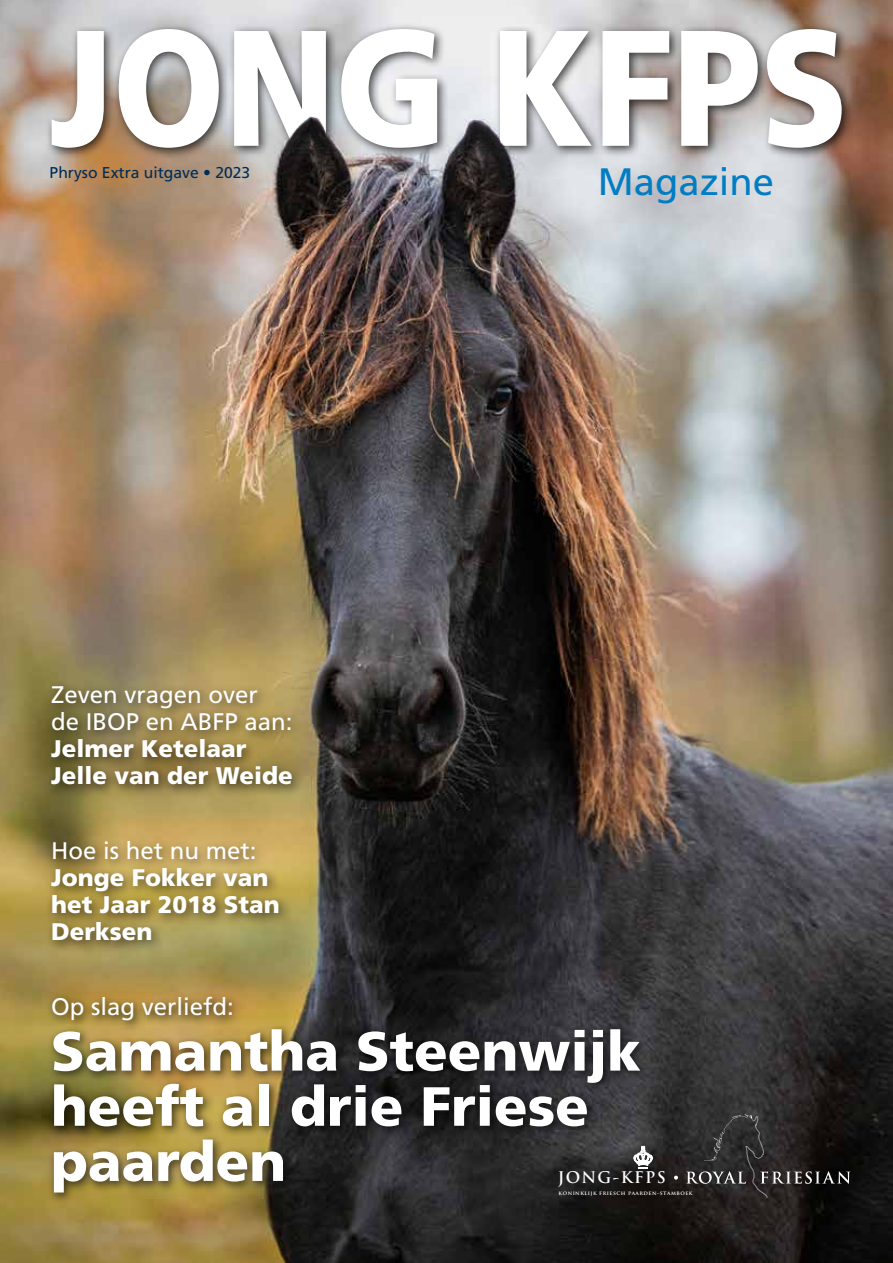
<style>
.page{position:relative;width:893px;height:1263px;background:#fff}
.page>*{position:absolute;margin:0;border:0;box-sizing:border-box;transform-origin:0 0}
.t1{font:900 164.4px "Frutiger LT Std";color:#fff;scale:.87 1}
.t2{font:900 55.2px/55.2px "Frutiger LT Std";color:#fff}
.t3{font:38.1px "Frutiger LT Std";color:#007dc3}
.t4{font:900 24px/27px "Frutiger LT Std";color:#fff}
.t5{font:24px/27px "Frutiger LT Std";color:#fff}
.t6{font:15.75px "Frutiger LT Std";color:#002d56}
.t7{font:700 15.6px "Trajan Pro";letter-spacing:.085em;color:#fff}
.t8{font:700 5.4px "Trajan Pro";letter-spacing:.085em;color:#fff}
</style>
<div class="page">
<img style="left:0;top:0;width:893px;height:1263px">
<svg style="left:686px;top:1114px;width:164px;height:84px;background:#2d2b2a"></svg>
<svg style="left:674px;top:1176px;width:4px;height:3px"></svg>
<svg style="left:651px;top:1146px;width:1px;height:23px"></svg>
<div style="left:45px;top:22px;width:808px;height:138px;background:#000;opacity:.7"></div>
<div style="left:45px;top:679px;width:260px;height:118px;background:#000;opacity:.6"></div>
<div style="left:45px;top:835px;width:246px;height:119px;background:#000;opacity:.6"></div>
<div style="left:46px;top:991px;width:605px;height:214px;background:#000;opacity:.6"></div>
<h1 class="t1" style="left:50px;top:-11px;width:919px">JONG KFPS</h1>
<p class="t6" style="left:50px;top:163px;width:202px">Phryso Extra uitgave • 2023</p>
<p class="t5" style="left:51px;top:681px;width:243px">Zeven vragen over<br>de IBOP en ABFP aan:</p>
<p class="t4" style="left:51px;top:735px;width:243px">Jelmer Ketelaar<br>Jelle van der Weide</p>
<p class="t5" style="left:51px;top:837px;width:207px">Hoe is het nu met:</p>
<p class="t4" style="left:51px;top:864px;width:230px">Jonge Fokker van het Jaar 2018 Stan<br>Derksen</p>
<h3 class="t3" style="left:598px;top:159px;width:178px">Magazine</h3>
<p class="t5" style="left:51px;top:994px;width:184px">Op slag verliefd:</p>
<h2 class="t2" style="left:51px;top:1023px;width:591px">Samantha Steenwijk heeft al drie Friese paarden</h2>
<p class="t7" style="left:558px;top:1168px;width:109px">JONG-KFPS</p>
<p class="t8" style="left:559px;top:1189px;width:136px">koninklijk friesch paarden-stamboek</p>
</div>
